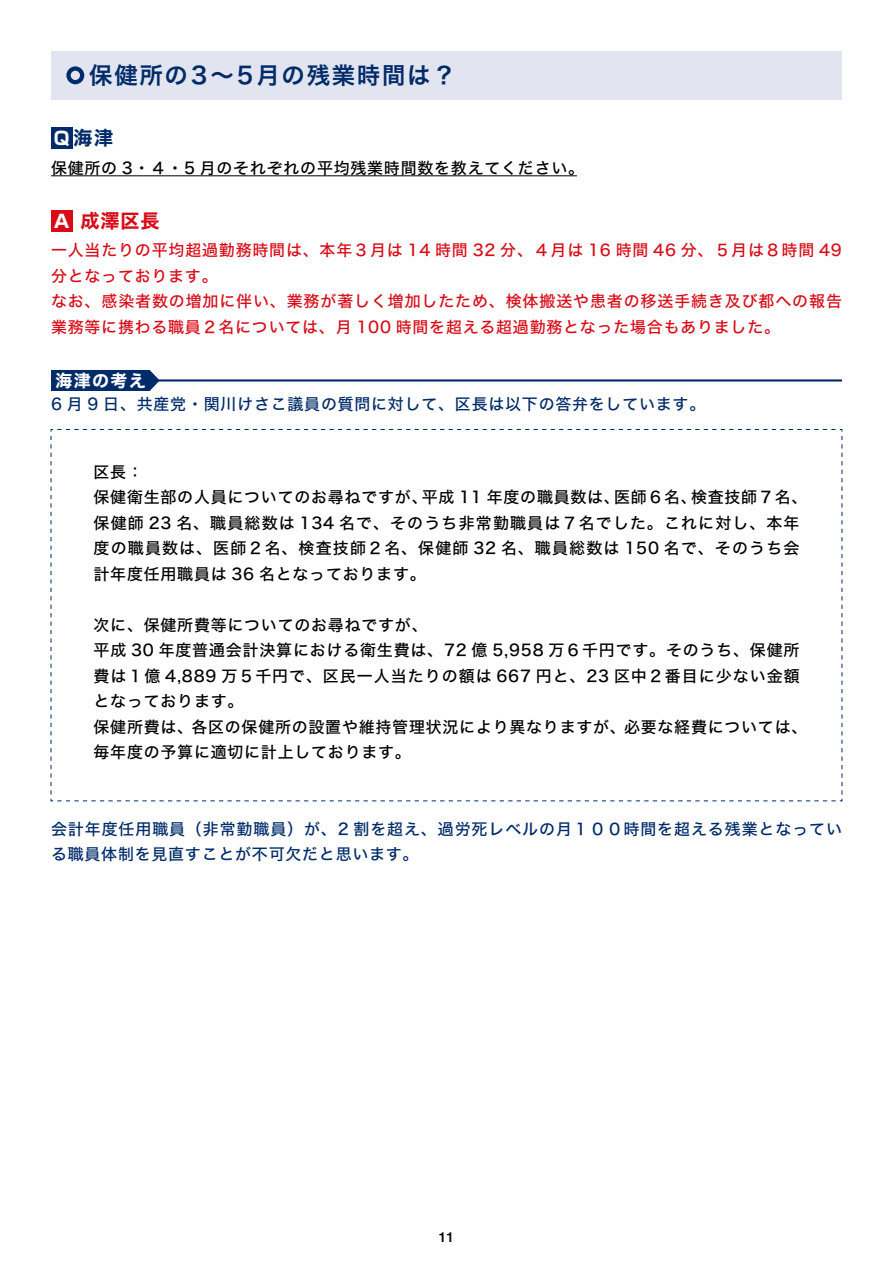
<style>
.page{position:relative;width:893px;height:1263px;background:#fff}
.page>*{position:absolute;margin:0;border:0;box-sizing:border-box;transform-origin:0 0}
.t1{font:23.4px "Hira Kaku Std W6";letter-spacing:.075em;color:#002b69}
.t2{font:19.2px "Hira Kaku Std W7";color:#d80c18}
.t3{font:19.2px "Hira Kaku Std W7";color:#002b69}
.t4{font:16.95px "Hira Kaku Std W7";letter-spacing:.075em;color:#fff}
.t5{font:15.9px/25.5px "Hira Kaku Std W5";letter-spacing:.05em;color:#000}
.t6{font:15.9px/25.5px "Hira Kaku Std W5";letter-spacing:.055em;color:#d80c18}
.t7{font:15.9px/25.5px "Hira Kaku Std W5";letter-spacing:.05em;color:#002b69}
.t8{font:500 13.8px "Helvetica Neue";color:#000}
.s1{font-family:"Shin Go Pr 5";font-weight:700;font-size:18px;color:#fff}
</style>
<div class="page">
<div style="left:51px;top:51px;width:791px;height:49px;background:#e2e5ef"></div>
<svg style="left:69px;top:69px;width:13px;height:13px"></svg>
<div style="left:66px;top:66px;width:18px;height:18px;border:4px solid #002b69;border-radius:50%"></div>
<svg style="left:50px;top:429px;width:793px;height:373px"></svg>
<hr style="left:51px;top:175px;width:526px;height:1px;background:#000">
<div style="left:51px;top:128px;width:21px;height:21px;background:#002b69"></div>
<div style="left:51px;top:210px;width:21px;height:21px;background:#d80c18"></div>
<hr style="left:133px;top:379px;width:709px;height:2px;background:#002b69">
<div style="left:51px;top:370px;width:109px;height:21px;background:#002b69"></div>
<h1 class="t1" style="left:89px;top:58px;width:368px">保健所の3～5月の残業時間は？</h1>
<p class="t3" style="left:54px;top:123px;width:61px"><span class="s1">Q</span>海津</p>
<p class="t5" style="left:51px;top:155px;width:535px">保健所の 3・４・5 月のそれぞれの平均残業時間数を教えてください。</p>
<p class="t2" style="left:54px;top:206px;width:108px"><span class="s1">A</span> 成澤区長</p>
<p class="t6" style="left:51px;top:238px;width:792px">一人当たりの平均超過勤務時間は、本年３月は 14 時間 32 分、４月は 16 時間 46 分、５月は８時間 49分となっております。<br>なお、感染者数の増加に伴い、業務が著しく増加したため、検体搬送や患者の移送手続き及び都への報告業務等に携わる職員２名については、月 100 時間を超える超過勤務となった場合もありました。</p>
<p class="t4" style="left:56px;top:367px;width:92px">海津の考え</p>
<p class="t7" style="left:51px;top:391px;width:656px">6 月 9 日、共産党・関川けさこ議員の質問に対して、区長は以下の答弁をしています。</p>
<p class="t5" style="left:94px;top:459px;width:715px">区長：<br>保健衛生部の人員についてのお尋ねですが、平成 11 年度の職員数は、医師６名、検査技師７名、保健師 23 名、職員総数は 134 名で、そのうち非常勤職員は７名でした。これに対し、本年度の職員数は、医師２名、検査技師２名、保健師 32 名、職員総数は 150 名で、そのうち会計年度任用職員は 36 名となっております。</p>
<p class="t5" style="left:94px;top:612px;width:715px">次に、保健所費等についてのお尋ねですが、<br>平成 30 年度普通会計決算における衛生費は、72 億 5,958 万６千円です。そのうち、保健所費は１億 4,889 万５千円で、区民一人当たりの額は 667 円と、23 区中２番目に少ない金額となっております。<br>保健所費は、各区の保健所の設置や維持管理状況により異なりますが、必要な経費については、毎年度の予算に適切に計上しております。</p>
<p class="t7" style="left:51px;top:816px;width:793px">会計年度任用職員（非常勤職員）が、2 割を超え、過労死レベルの月１００時間を超える残業となっている職員体制を見直すことが不可欠だと思います。</p>
<p class="t8" style="left:439px;top:1226px;width:17px">11</p>
</div>
